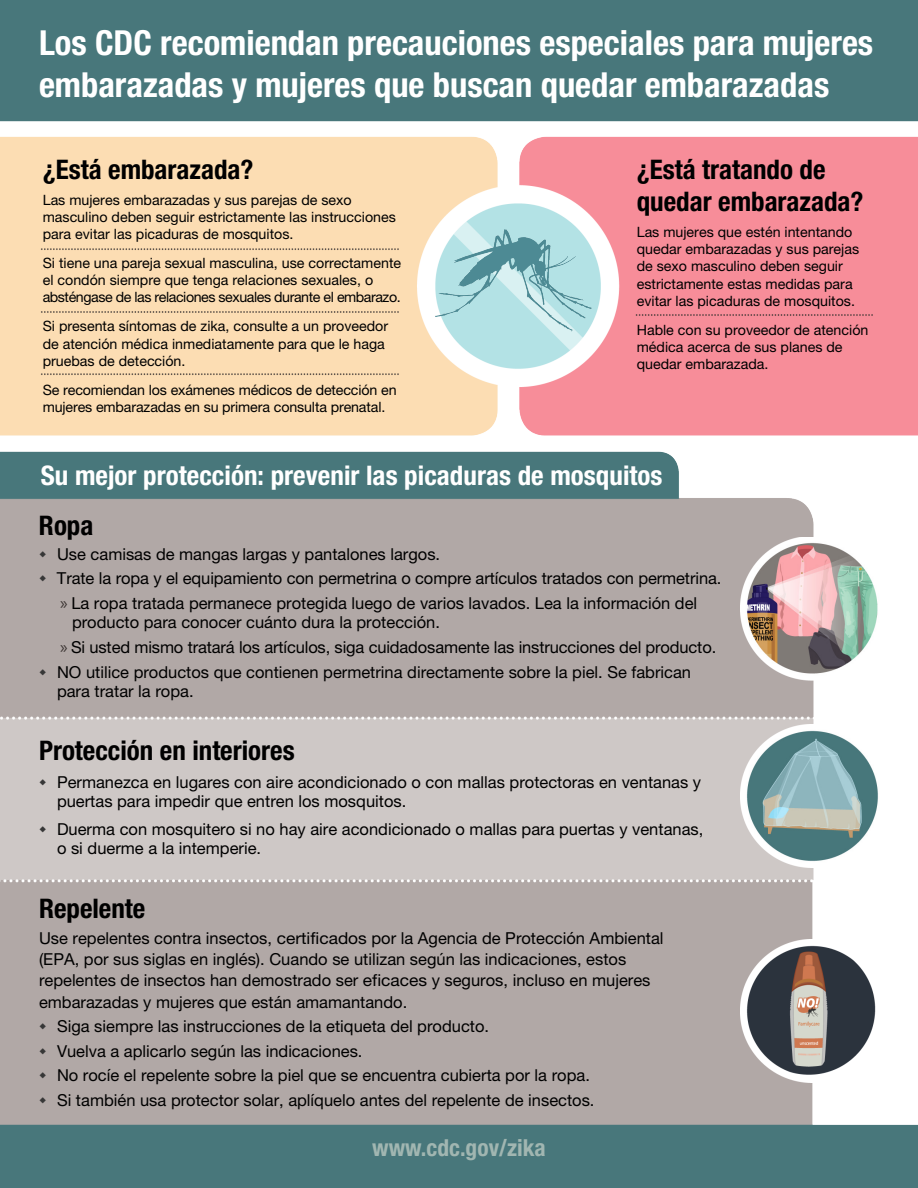
<style>
.page{position:relative;width:918px;height:1188px;background:#fff}
.page>*{position:absolute;margin:0;border:0;box-sizing:border-box;transform-origin:0 0}
.t1{font:700 condensed 34.5px/41.4px "Helvetica Neue LT Std";color:#fff}
.t2{font:700 condensed 27px/32.4px "Helvetica Neue LT Std";color:#000}
.t3{font:700 condensed 27px/50.4px "Helvetica Neue LT Std";color:#fff}
.t4{font:700 condensed 23.4px "Helvetica Neue LT Std";color:#a1b6b1}
.t5{font:16.5px/19.5px "Helvetica Neue LT Std";color:#000}
.t6{font:14.25px/17.1px "Helvetica Neue LT Std";color:#000}
.s1{color:#000}
.s2{font-family:"Myriad Pro";font-size:18px;color:#3c3533}
</style>
<div class="page">
<img style="left:0;top:0;width:918px;height:1188px">
<img style="left:429px;top:230px;width:163px;height:102px">
<img style="left:740px;top:537px;width:149px;height:169px">
<img style="left:740px;top:724px;width:144px;height:144px">
<img style="left:740px;top:939px;width:144px;height:144px">
<p class="t1" style="left:39px;top:22px;width:836px">Los CDC recomiendan precauciones especiales para mujeres embarazadas y mujeres que buscan quedar embarazadas</p>
<p class="t2" style="left:43px;top:153px;width:212px">¿Está embarazada?</p>
<p class="t6" style="left:43px;top:191px;width:355px">Las mujeres embarazadas y sus parejas de sexo masculino deben seguir estrictamente las instrucciones para evitar las picaduras de mosquitos.</p>
<p class="t6" style="left:43px;top:254px;width:360px">Si tiene una pareja sexual masculina, use correctamente el condón siempre que tenga relaciones sexuales, o absténgase de las relaciones sexuales durante el embarazo.</p>
<p class="t6" style="left:43px;top:318px;width:347px">Si presenta síntomas de zika, consulte a un proveedor de atención médica inmediatamente para que le haga pruebas de detección.</p>
<p class="t6" style="left:43px;top:381px;width:355px">Se recomiendan los exámenes médicos de detección en mujeres embarazadas en su primera consulta prenatal.</p>
<p class="t2" style="left:637px;top:153px;width:228px">¿Está tratando de quedar embarazada?</p>
<p class="t6" style="left:637px;top:223px;width:224px">Las mujeres que estén intentando quedar embarazadas y sus parejas de sexo masculino deben seguir estrictamente estas medidas para evitar las picaduras de mosquitos.</p>
<p class="t6" style="left:637px;top:321px;width:233px">Hable con su proveedor de atención médica acerca de sus planes de quedar embarazada.</p>
<p class="t3" style="left:39px;top:449px;width:625px">Su mejor protección: prevenir las picaduras de mosquitos<br><span class="s1">Ropa</span></p>
<p class="t5" style="left:39px;top:544px;width:403px"><sup>◆</sup> Use camisas de mangas largas y pantalones largos.</p>
<p class="t5" style="left:39px;top:566px;width:684px;line-height:24.6px;text-align:center"><sup>◆</sup> Trate la ropa y el equipamiento con permetrina o compre artículos tratados con permetrina. <span class="s2">»</span> La ropa tratada permanece protegida luego de varios lavados. Lea la información del</p>
<p class="t5" style="left:60px;top:610px;width:658px;line-height:24.6px;text-indent:12px">producto para conocer cuánto dura la protección.<br><span class="s2">»</span> Si usted mismo tratará los artículos, siga cuidadosamente las instrucciones del producto.</p>
<p class="t5" style="left:57px;top:662px;width:636px;text-indent:-18px"><sup>◆</sup> NO utilice productos que contienen permetrina directamente sobre la piel. Se fabrican para tratar la ropa.</p>
<p class="t2" style="left:39px;top:734px;width:257px">Protección en interiores</p>
<p class="t5" style="left:57px;top:772px;width:646px;text-indent:-18px"><sup>◆</sup> Permanezca en lugares con aire acondicionado o con mallas protectoras en ventanas y puertas para impedir que entren los mosquitos.</p>
<p class="t5" style="left:57px;top:819px;width:648px;text-indent:-18px"><sup>◆</sup> Duerma con mosquitero si no hay aire acondicionado o mallas para puertas y ventanas, o si duerme a la intemperie.</p>
<p class="t2" style="left:39px;top:892px;width:108px">Repelente</p>
<p class="t5" style="left:39px;top:927px;width:626px;line-height:21.1px">Use repelentes contra insectos, certificados por la Agencia de Protección Ambiental (EPA, por sus siglas en inglés). Cuando se utilizan según las indicaciones, estos repelentes de insectos han demostrado ser eficaces y seguros, incluso en mujeres embarazadas y mujeres que están amamantando.</p>
<p class="t5" style="left:39px;top:1016px;width:452px"><sup>◆</sup> Siga siempre las instrucciones de la etiqueta del producto.</p>
<p class="t5" style="left:39px;top:1041px;width:325px"><sup>◆</sup> Vuelva a aplicarlo según las indicaciones.</p>
<p class="t5" style="left:39px;top:1066px;width:552px"><sup>◆</sup> No rocíe el repelente sobre la piel que se encuentra cubierta por la ropa.</p>
<p class="t5" style="left:39px;top:1090px;width:557px"><sup>◆</sup> Si también usa protector solar, aplíquelo antes del repelente de insectos.</p>
<p class="t4" style="left:372px;top:1134px;width:175px">www.cdc.gov/zika</p>
</div>
